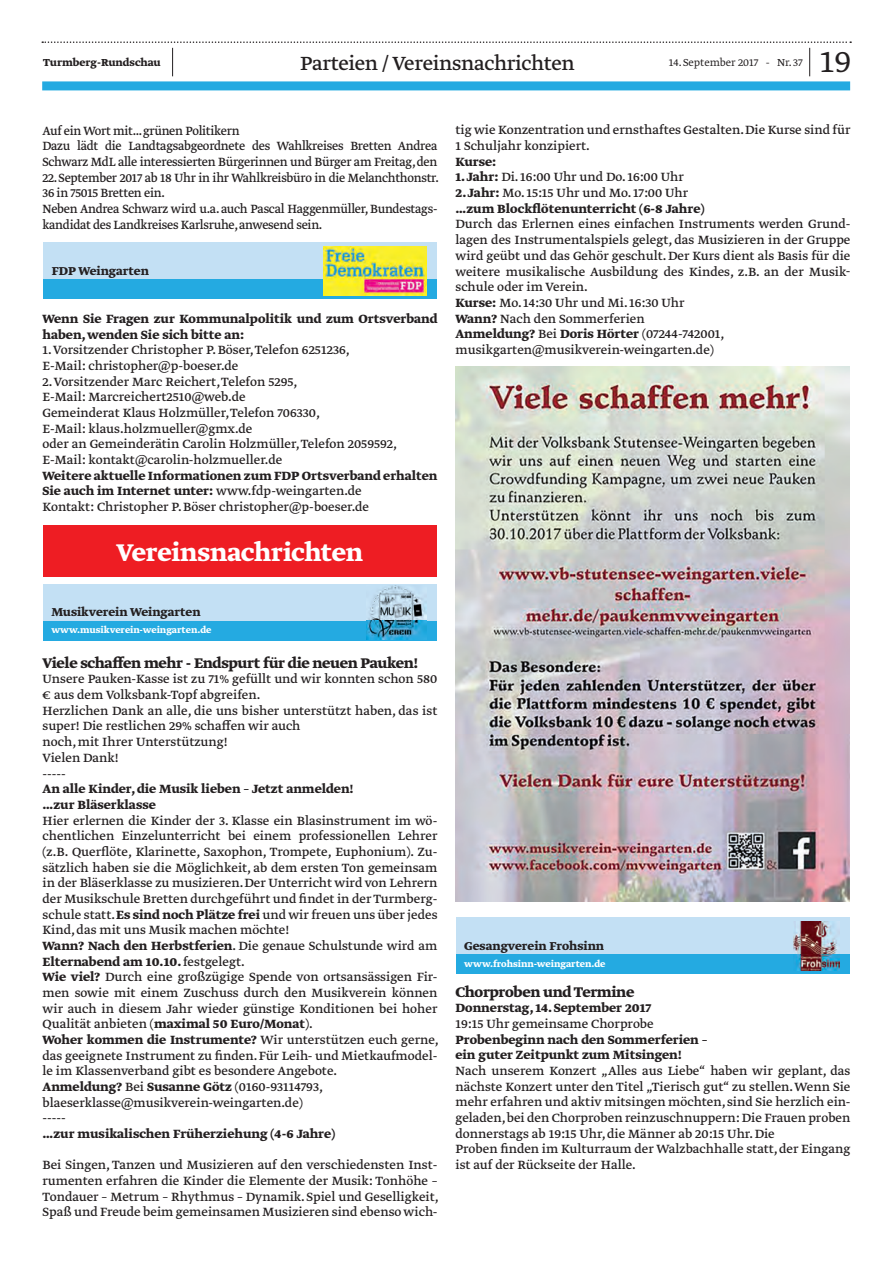
<style>
.page{position:relative;width:893px;height:1263px;background:#fff}
.page>*{position:absolute;margin:0;border:0;box-sizing:border-box;transform-origin:0 0}
.t1{font:300 36px "Greta Text Std";color:#231f20}
.t2{font:700 28.5px "Greta Text Std";letter-spacing:-.01em;color:#fff}
.t3{font:22.5px "Greta Text Std";letter-spacing:-.015em;color:#231f20}
.t4{font:700 16.5px "Greta Text Std";letter-spacing:-.02em;color:#231f20}
.t5{font:14.1px/15.6px "Greta Text Std";color:#231f20}
.t6{font:700 14.1px/15.8px "Greta Text Std";color:#231f20}
.t7{font:14.1px/15.6px "Greta Text Std";letter-spacing:-.02em;color:#231f20;scale:.95 1}
.t8{font:700 13.5px "Greta Text Std";color:#231f20}
.t9{font:300 12px "Greta Text Std";color:#231f20}
.t10{font:700 12px "Greta Text Std";color:#231f20}
.t11{font:700 10.5px "Greta Text Std";color:#fff}
.s1{font-weight:400}
.s2{font-weight:700}
</style>
<div class="page">
<div style="left:42px;top:81px;width:808px;height:9px;background:#24aae1"></div>
<svg style="left:42px;top:41px;width:809px;height:35px"></svg>
<div style="left:44px;top:242px;width:393px;height:57px;background:#c3e0f4"></div>
<div style="left:44px;top:279px;width:393px;height:20px;background:#24aae1"></div>
<img style="left:323px;top:247px;width:104px;height:48px">
<div style="left:43px;top:525px;width:393px;height:51px;background:#ee1d23"></div>
<div style="left:43px;top:584px;width:393px;height:57px;background:#c3e0f4"></div>
<div style="left:43px;top:621px;width:393px;height:20px;background:#24aae1"></div>
<img style="left:367px;top:585px;width:60px;height:54px">
<img style="left:455px;top:367px;width:394px;height:535px">
<div style="left:456px;top:917px;width:393px;height:57px;background:#c3e0f4"></div>
<div style="left:456px;top:954px;width:393px;height:20px;background:#24aae1"></div>
<img style="left:793px;top:922px;width:47px;height:48px">
<p class="t10" style="left:43px;top:56px;width:119px">Turmberg-Rundschau</p>
<p class="t9" style="left:669px;top:56px;width:135px">14. September 2017 - Nr. 37</p>
<h1 class="t1" style="left:820px;top:41px;width:32px">19</h1>
<h3 class="t3" style="left:300px;top:50px;width:276px">Parteien / Vereinsnachrichten</h3>
<p class="t7" style="left:43px;top:123px;width:417px">Auf ein Wort mit… grünen Politikern<br>Dazu lädt die Landtagsabgeordnete des Wahlkreises Bretten Andrea<br>Schwarz MdL alle interessierten Bürgerinnen und Bürger am Freitag, den</p>
<p class="t7" style="left:43px;top:170px;width:419px">22. September 2017 ab 18 Uhr in ihr Wahlkreisbüro in die Melanchthonstr.<br>36 in 75015 Bretten ein.<br>Neben Andrea Schwarz wird u.a. auch Pascal Haggenmüller, Bundestags&shy;kandidat des Landkreises Karlsruhe, anwesend sein.</p>
<p class="t8" style="left:52px;top:263px;width:99px">FDP Weingarten</p>
<p class="t6" style="left:43px;top:311px;width:396px">Wenn Sie Fragen zur Kommunalpolitik und zum Ortsverband haben, wenden Sie sich bitte an:</p>
<p class="t5" style="left:43px;top:343px;width:309px">1. Vorsitzender Christopher P. Böser, Telefon 6251236,<br>E-Mail: christopher@p-boeser.de</p>
<p class="t5" style="left:43px;top:374px;width:356px">2. Vorsitzender Marc Reichert, Telefon 5295,<br>E-Mail: Marcreichert2510@web.de<br>Gemeinderat Klaus Holzmüller, Telefon 706330,<br>E-Mail: klaus.holzmueller@gmx.de<br>oder an Gemeinderätin Carolin Holzmüller, Telefon 2059592, E-Mail: kontakt@carolin-holzmueller.de</p>
<p class="t6" style="left:43px;top:468px;width:396px">Weitere aktuelle Informationen zum FDP Ortsverband erhalten<br>Sie auch im Internet unter: <span class="s1">www.fdp-weingarten.de<br>Kontakt: Christopher P. Böser christopher@p-boeser.de</span></p>
<h2 class="t2" style="left:117px;top:535px;width:248px">Vereinsnachrichten</h2>
<p class="t5" style="left:455px;top:123px;width:396px">tig wie Konzentration und ernsthaftes Gestalten. Die Kurse sind für<br>1 Schuljahr konzipiert.</p>
<p class="t6" style="left:455px;top:154px;width:42px">Kurse:</p>
<p class="t5" style="left:455px;top:170px;width:230px"><span class="s2">1. Jahr:</span> Di. 16:00 Uhr und Do. 16:00 Uhr</p>
<p class="t6" style="left:455px;top:186px;width:251px">2. Jahr: <span class="s1">Mo. 15:15 Uhr und Mo. 17:00 Uhr </span>…zum Blockflötenunterricht (6-8 Jahre)</p>
<p class="t5" style="left:455px;top:217px;width:396px">Durch das Erlernen eines einfachen Instruments werden Grund&shy;lagen des Instrumentalspiels gelegt, das Musizieren in der Gruppe wird geübt und das Gehör geschult. Der Kurs dient als Basis für die weitere musikalische Ausbildung des Kindes, z.B. an der Musik&shy;schule oder im Verein.<br><span class="s2">Kurse:</span> Mo. 14:30 Uhr und Mi. 16:30 Uhr<br><span class="s2">Wann?</span> Nach den Sommerferien<br><span class="s2">Anmeldung?</span> Bei <span class="s2">Doris Hörter</span> (07244-742001, musikgarten@musikverein-weingarten.de)</p>
<p class="t8" style="left:51px;top:604px;width:151px">Musikverein Weingarten</p>
<p class="t11" style="left:51px;top:624px;width:162px">www.musikverein-weingarten.de</p>
<p class="t4" style="left:43px;top:653px;width:377px">Viele schaffen mehr - Endspurt für die neuen Pauken!</p>
<p class="t5" style="left:43px;top:672px;width:396px">Unsere Pauken-Kasse ist zu 71% gefüllt und wir konnten schon 580 € aus dem Volksbank-Topf abgreifen.<br>Herzlichen Dank an alle, die uns bisher unterstützt haben, das ist super! Die restlichen 29% schaffen wir auch<br>noch, mit Ihrer Unterstützung!<br>Vielen Dank!<br>-----</p>
<p class="t6" style="left:43px;top:782px;width:313px">An alle Kinder, die Musik lieben – Jetzt anmelden! …zur Bläserklasse</p>
<p class="t5" style="left:43px;top:813px;width:398px">Hier erlernen die Kinder der 3. Klasse ein Blasinstrument im wö&shy;chentlichen Einzelunterricht bei einem professionellen Lehrer (z.B. Querflöte, Klarinette, Saxophon, Trompete, Euphonium). Zu&shy;sätzlich haben sie die Möglichkeit, ab dem ersten Ton gemeinsam in der Bläserklasse zu musizieren. Der Unterricht wird von Lehrern der Musikschule Bretten durchgeführt und findet in der Turmberg&shy;schule statt. <span class="s2">Es sind noch Plätze frei</span> und wir freuen uns über jedes Kind, das mit uns Musik machen möchte!<br><span class="s2">Wann? Nach den Herbstferien</span>. Die genaue Schulstunde wird am <span class="s2">Elternabend am 10.10.</span> festgelegt.<br><span class="s2">Wie viel?</span> Durch eine großzügige Spende von ortsansässigen Fir&shy;men sowie mit einem Zuschuss durch den Musikverein können wir auch in diesem Jahr wieder günstige Konditionen bei hoher Qualität anbieten (<span class="s2">maximal 50 Euro/Monat</span>).<br><span class="s2">Woher kommen die Instrumente?</span> Wir unterstützen euch gerne, das geeignete Instrument zu finden. Für Leih- und Mietkaufmodel&shy;le im Klassenverband gibt es besondere Angebote.<br><span class="s2">Anmeldung?</span> Bei <span class="s2">Susanne Götz</span> (0160-93114793, blaeserklasse@musikverein-weingarten.de)<br>-----</p>
<p class="t6" style="left:43px;top:1127px;width:294px">…zur musikalischen Früherziehung (4-6 Jahre)</p>
<p class="t5" style="left:43px;top:1158px;width:398px;text-align:justify">Bei Singen, Tanzen und Musizieren auf den verschiedensten Inst&shy;rumenten erfahren die Kinder die Elemente der Musik: Tonhöhe – Tondauer – Metrum – Rhythmus – Dynamik. Spiel und Geselligkeit, Spaß und Freude beim gemeinsamen Musizieren sind ebenso wich-</p>
<p class="t8" style="left:464px;top:938px;width:141px">Gesangverein Frohsinn</p>
<p class="t11" style="left:464px;top:957px;width:143px">www.frohsinn-weingarten.de</p>
<p class="t4" style="left:455px;top:982px;width:180px">Chorproben und Termine</p>
<p class="t6" style="left:455px;top:1001px;width:197px">Donnerstag, 14. September 2017</p>
<p class="t5" style="left:455px;top:1017px;width:200px">19:15 Uhr gemeinsame Chorprobe</p>
<p class="t6" style="left:455px;top:1032px;width:254px">Probenbeginn nach den Sommerferien – ein guter Zeitpunkt zum Mitsingen!</p>
<p class="t5" style="left:455px;top:1064px;width:396px">Nach unserem Konzert „Alles aus Liebe“ haben wir geplant, das nächste Konzert unter den Titel „Tierisch gut“ zu stellen. Wenn Sie mehr erfahren und aktiv mitsingen möchten, sind Sie herzlich ein&shy;geladen, bei den Chorproben reinzuschnuppern: Die Frauen proben donnerstags ab 19:15 Uhr, die Männer ab 20:15 Uhr. Die<br>Proben finden im Kulturraum der Walzbachhalle statt, der Eingang ist auf der Rückseite der Halle.</p>
</div>
